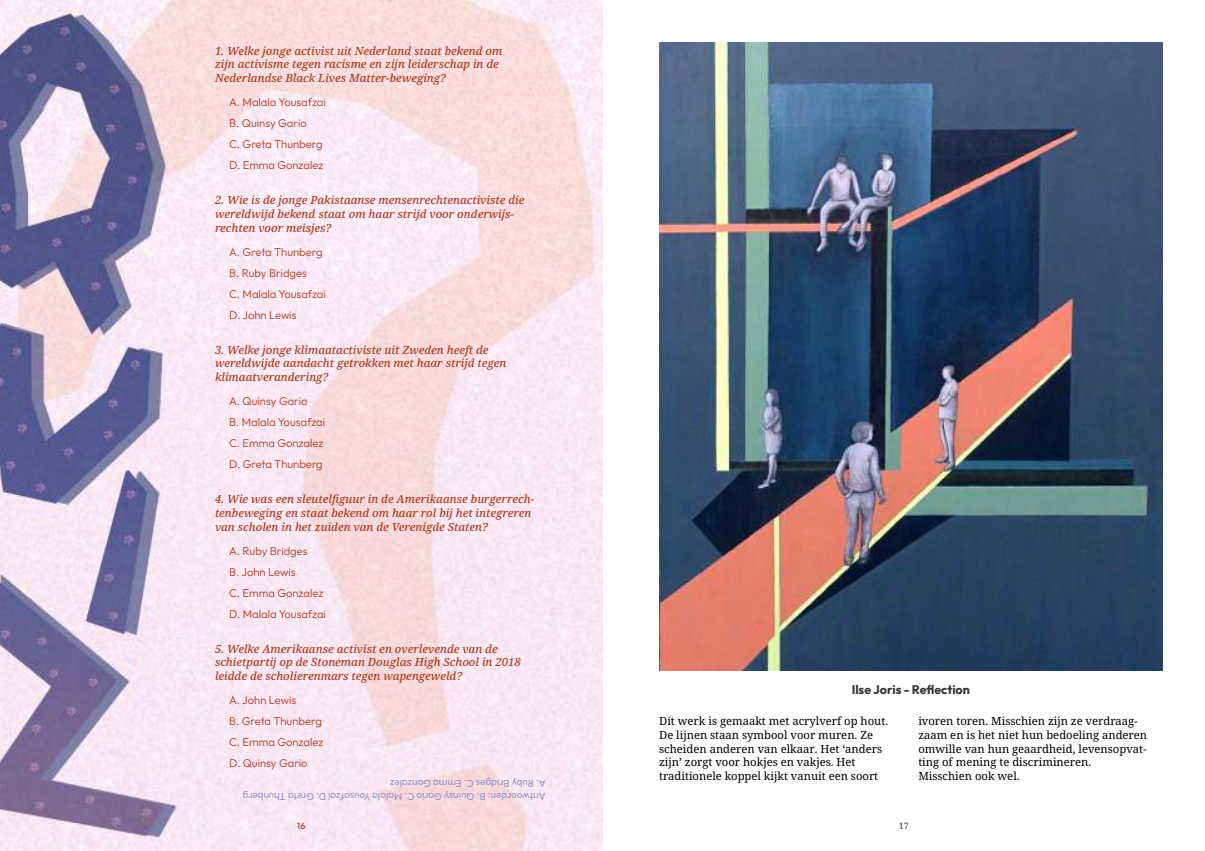
<style>
.page{position:relative;width:1205px;height:851px;background:#fff}
.page>*{position:absolute;margin:0;border:0;box-sizing:border-box;transform-origin:0 0}
.t1{font:700 12.5px "Outfit";color:#333}
.t2{font:italic 500 11.25px/13.8px "Noto Serif";color:#ac3b1f}
.t3{font:11.25px/13.8px "Noto Serif";color:#000}
.t4{font:300 11.25px/20.9px "Outfit";color:#ac3b1f}
.t5{font:10px/12.5px "Outfit";color:#9794c7}
.t6{font:500 8.75px "Outfit";color:#ac3b1f}
.t7{font:8.75px "Noto Serif";color:#333}
</style>
<div class="page">
<img style="left:659px;top:43px;width:503px;height:627px">
<img style="left:0;top:0;width:602px;height:850px">
<p class="t2" style="left:215px;top:44px;width:289px">1. Welke jonge activist uit Nederland staat bekend om zijn activisme tegen racisme en zijn leiderschap in de<br>Nederlandse Black Lives Matter-beweging?</p>
<p class="t4" style="left:229px;top:93px;width:98px">A. Malala Yousafzai<br>B. Quinsy Gario<br>C. Greta Thunberg<br>D. Emma Gonzalez</p>
<p class="t2" style="left:215px;top:193px;width:311px">2. Wie is de jonge Pakistaanse mensenrechtenactiviste die wereldwijd bekend staat om haar strijd voor onderwijs&shy;rechten voor meisjes?</p>
<p class="t4" style="left:229px;top:242px;width:98px">A. Greta Thunberg<br>B. Ruby Bridges<br>C. Malala Yousafzai<br>D. John Lewis</p>
<p class="t2" style="left:215px;top:343px;width:293px">3. Welke jonge klimaatactiviste uit Zweden heeft de wereldwijde aandacht getrokken met haar strijd tegen klimaatverandering?</p>
<p class="t4" style="left:229px;top:391px;width:97px">A. Quinsy Gario<br>B. Malala Yousafzai<br>C. Emma Gonzalez<br>D. Greta Thunberg</p>
<p class="t2" style="left:215px;top:492px;width:321px">4. Wie was een sleutelfiguur in de Amerikaanse burgerrech&shy;tenbeweging en staat bekend om haar rol bij het integreren van scholen in het zuiden van de Verenigde Staten?</p>
<p class="t4" style="left:229px;top:541px;width:98px">A. Ruby Bridges<br>B. John Lewis<br>C. Emma Gonzalez<br>D. Malala Yousafzai</p>
<p class="t2" style="left:215px;top:641px;width:307px">5. Welke Amerikaanse activist en overlevende van de schietpartij op de Stoneman Douglas High School in 2018 leidde de scholierenmars tegen wapengeweld?</p>
<p class="t4" style="left:229px;top:690px;width:96px">A. John Lewis<br>B. Greta Thunberg<br>C. Emma Gonzalez<br>D. Quinsy Gario</p>
<p class="t5" style="left:546px;top:801px;width:304px;rotate:-180deg">Antwoorden: B. Quinsy Gario C. Malala Yousafzai D. Greta Thunberg<br>A. Ruby Bridges C. Emma Gonzalez</p>
<p class="t1" style="left:852px;top:683px;width:120px">Ilse Joris - Reflection</p>
<p class="t3" style="left:659px;top:714px;width:230px">Dit werk is gemaakt met acrylverf op hout.<br>De lijnen staan symbool voor muren. Ze scheiden anderen van elkaar. Het ‘anders zijn’ zorgt voor hokjes en vakjes. Het traditionele koppel kijkt vanuit een soort</p>
<p class="t3" style="left:918px;top:714px;width:230px">ivoren toren. Misschien zijn ze verdraag&shy;zaam en is het niet hun bedoeling anderen omwille van hun geaardheid, levensopvat&shy;ting of mening te discrimineren.<br>Misschien ook wel.</p>
<p class="t6" style="left:297px;top:822px;width:10px">16</p>
<p class="t7" style="left:899px;top:820px;width:11px">17</p>
</div>
